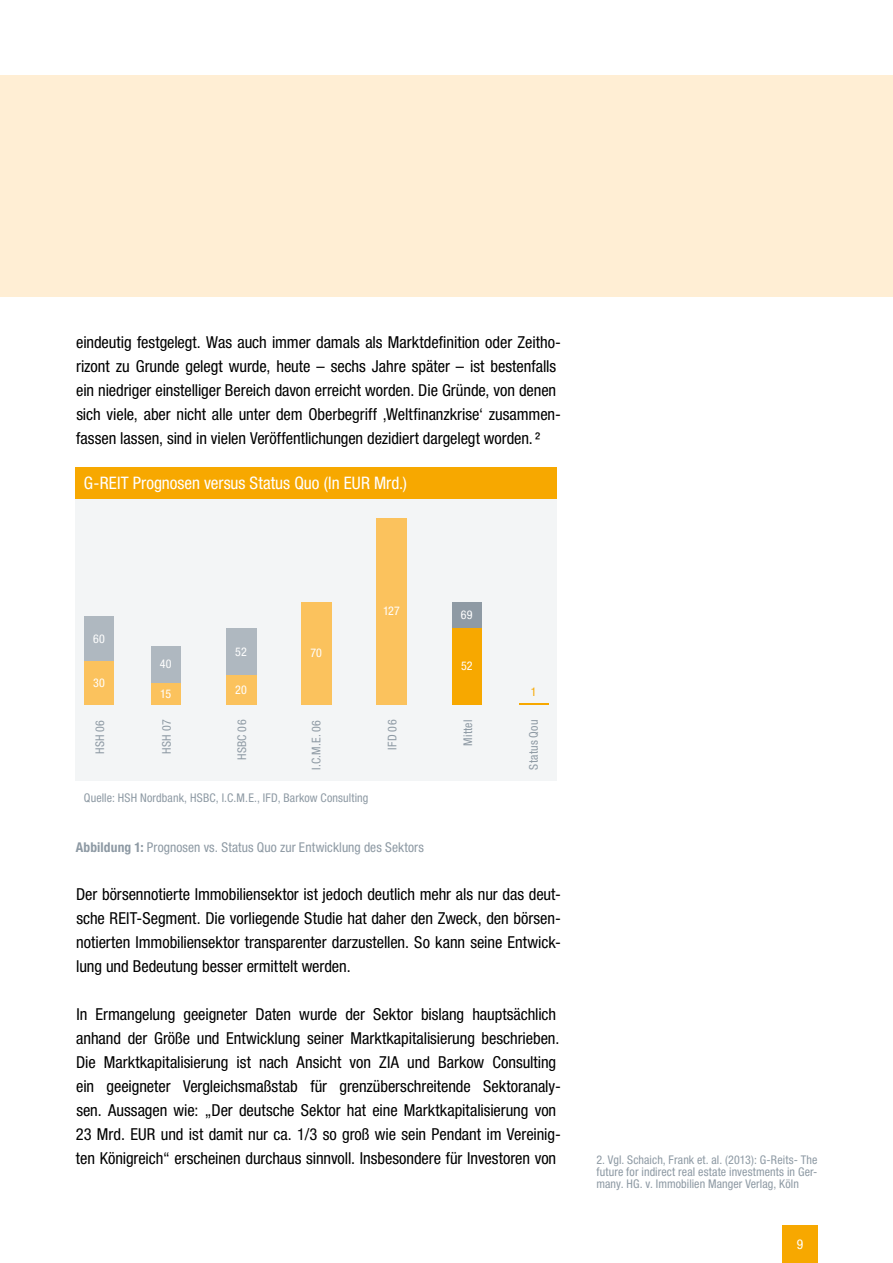
<style>
.page{position:relative;width:893px;height:1263px;background:#fff}
.page>*{position:absolute;margin:0;border:0;box-sizing:border-box;transform-origin:0 0}
.t1{font:condensed 17.25px "Helvetica Neue LT Pro";color:#fff}
.t2{font:condensed 16.5px/24px "Helvetica Neue LT Pro";letter-spacing:-.005em;color:#000}
.t3{font:condensed 13.5px "Helvetica Neue LT Pro";letter-spacing:.01em;color:#8e9aa4}
.t4{font:condensed 13.5px "Helvetica Neue LT Pro";color:#fff}
.t5{font:condensed 12px/12px "Helvetica Neue LT Pro";letter-spacing:.01em;color:#8e9aa4;text-align:justify}
.t6{font:condensed 12px "Helvetica Neue LT Pro";letter-spacing:.015em;color:#fff}
.t7{font:condensed 12px "Helvetica Neue LT Pro";color:#f7a800}
.s1{font-weight:700}
</style>
<div class="page">
<div style="left:0;top:75px;width:893px;height:222px;background:#ffeed4"></div>
<div style="left:782px;top:1226px;width:35px;height:37px;background:#f7a800"></div>
<div style="left:75px;top:496px;width:482px;height:284px;background:#f3f5f6"></div>
<div style="left:452px;top:627px;width:30px;height:77px;background:#f7a800"></div>
<hr style="left:519px;top:703px;width:30px;height:1px;background:#f7a800">
<div style="left:376px;top:518px;width:31px;height:186px;background:#fbc25d"></div>
<div style="left:301px;top:602px;width:30px;height:102px;background:#fbc25d"></div>
<div style="left:226px;top:675px;width:30px;height:29px;background:#fbc25d"></div>
<div style="left:151px;top:682px;width:30px;height:22px;background:#fbc25d"></div>
<div style="left:84px;top:660px;width:30px;height:44px;background:#fbc25d"></div>
<div style="left:452px;top:602px;width:30px;height:25px;background:#8e9aa4"></div>
<div style="left:226px;top:628px;width:30px;height:47px;background:#afb8c0"></div>
<div style="left:151px;top:646px;width:30px;height:36px;background:#afb8c0"></div>
<div style="left:84px;top:616px;width:30px;height:44px;background:#afb8c0"></div>
<div style="left:75px;top:467px;width:482px;height:32px;background:#f7a800"></div>
<p class="t2" style="left:76px;top:330px;width:486px">eindeutig festgelegt. Was auch immer damals als Marktdefinition oder Zeitho&shy;rizont zu Grunde gelegt wurde, heute – sechs Jahre später – ist bestenfalls ein niedriger einstelliger Bereich davon erreicht worden. Die Gründe, von denen sich viele, aber nicht alle unter dem Oberbegriff ‚Weltfinanzkrise‘ zusammen&shy;fassen lassen, sind in vielen Veröffentlichungen dezidiert dargelegt worden.²</p>
<p class="t1" style="left:84px;top:473px;width:325px">G-REIT Prognosen versus Status Quo (In EUR Mrd.)</p>
<p class="t6" style="left:93px;top:631px;width:13px">60</p>
<p class="t6" style="left:93px;top:675px;width:13px">30</p>
<p class="t6" style="left:160px;top:657px;width:13px">40</p>
<p class="t6" style="left:160px;top:686px;width:13px">15</p>
<p class="t6" style="left:235px;top:645px;width:13px">52</p>
<p class="t6" style="left:235px;top:683px;width:13px">20</p>
<p class="t6" style="left:310px;top:646px;width:13px">70</p>
<p class="t6" style="left:383px;top:604px;width:18px">127</p>
<p class="t6" style="left:461px;top:608px;width:13px">69</p>
<p class="t6" style="left:461px;top:659px;width:13px">52</p>
<p class="t7" style="left:531px;top:685px;width:7px">1</p>
<p class="t5" style="left:94px;top:754px;width:36px;rotate:-90deg">HSH 06</p>
<p class="t5" style="left:161px;top:754px;width:36px;rotate:-90deg">HSH 07</p>
<p class="t5" style="left:236px;top:760px;width:42px;rotate:-90deg">HSBC 06</p>
<p class="t5" style="left:310px;top:770px;width:52px;rotate:-90deg">I.C.M.E. 06</p>
<p class="t5" style="left:386px;top:749px;width:31px;rotate:-90deg">IFD 06</p>
<p class="t5" style="left:462px;top:745px;width:27px;rotate:-90deg">Mittel</p>
<p class="t5" style="left:527px;top:769px;width:51px;rotate:-90deg">Status Qou</p>
<p class="t5" style="left:84px;top:791px;width:286px">Quelle: HSH Nordbank, HSBC, I.C.M.E., IFD, Barkow Consulting</p>
<p class="t3" style="left:76px;top:839px;width:350px"><span class="s1">Abbildung 1:</span> Prognosen vs. Status Quo zur Entwicklung des Sektors</p>
<p class="t2" style="left:76px;top:882px;width:486px;text-align:justify">Der börsennotierte Immobiliensektor ist jedoch deutlich mehr als nur das deut&shy;sche REIT-Segment. Die vorliegende Studie hat daher den Zweck, den börsen&shy;notierten Immobiliensektor transparenter darzustellen. So kann seine Entwick&shy;lung und Bedeutung besser ermittelt werden.</p>
<p class="t2" style="left:76px;top:1002px;width:487px">In Ermangelung geeigneter Daten wurde der Sektor bislang hauptsächlich anhand der Größe und Entwicklung seiner Marktkapitalisierung beschrieben.<br>Die Marktkapitalisierung ist nach Ansicht von ZIA und Barkow Consulting ein geeigneter Vergleichsmaßstab für grenzüberschreitende Sektoranaly&shy;sen. Aussagen wie: „Der deutsche Sektor hat eine Marktkapitalisierung von 23 Mrd. EUR und ist damit nur ca. 1/3 so groß wie sein Pendant im Vereinig&shy;ten Königreich“ erscheinen durchaus sinnvoll. Insbesondere für Investoren von</p>
<p class="t5" style="left:596px;top:1153px;width:223px">2. Vgl. Schaich, Frank et. al. (2013): G-Reits- The future for indirect real estate investments in Ger&shy;many. HG. v. Immobilien Manger Verlag, Köln</p>
<p class="t4" style="left:797px;top:1236px;width:8px">9</p>
</div>
